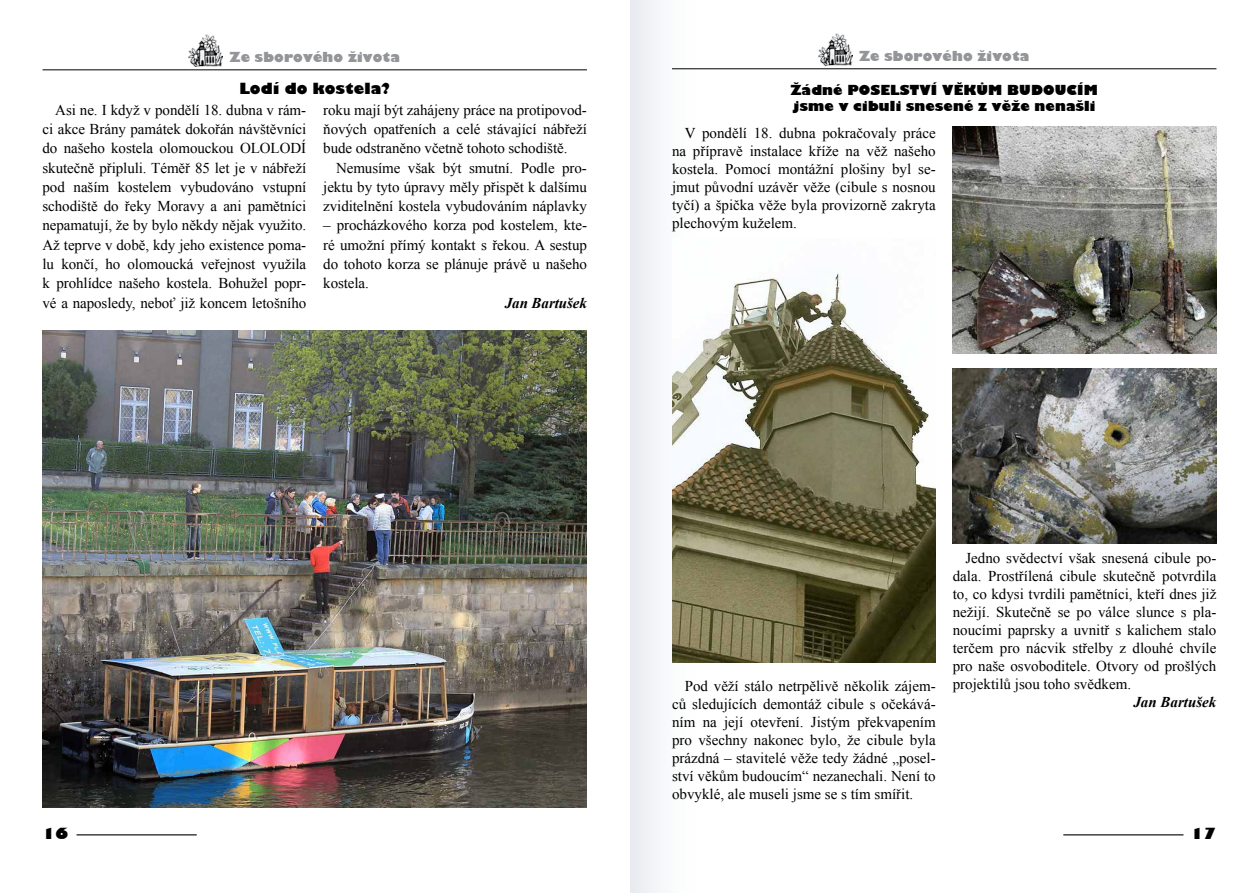
<style>
.page{position:relative;width:1259px;height:893px;background:#fff}
.page>*{position:absolute;margin:0;border:0;box-sizing:border-box;transform-origin:0 0}
.t1{font:15px/18px "Times New Roman";letter-spacing:-.005em;color:#000;text-align:justify}
.t2{font:italic 700 15px "Times New Roman";letter-spacing:-.005em;color:#000}
.t3{font:800 15px "Gilbert";letter-spacing:.01em;color:#000}
.t4{font:800 13.5px/16.2px "Gilbert";letter-spacing:.01em;color:#000}
.t5{font:800 13.5px "Gilbert";letter-spacing:.01em;color:#939598}
</style>
<div class="page">
<hr style="left:77px;top:834px;width:120px;height:1px;background:#000">
<hr style="left:1063px;top:834px;width:120px;height:1px;background:#000">
<div style="left:630px;top:0;width:67px;height:893px;background:#f5f6f8"></div>
<img style="left:189px;top:34px;width:34px;height:33px">
<hr style="left:43px;top:69px;width:544px;height:1px;background:#000">
<img style="left:818px;top:33px;width:34px;height:33px">
<hr style="left:672px;top:68px;width:544px;height:1px;background:#000">
<img style="left:43px;top:331px;width:544px;height:477px">
<img style="left:952px;top:126px;width:264px;height:228px">
<img style="left:672px;top:272px;width:263px;height:390px">
<img style="left:952px;top:368px;width:264px;height:176px">
<p class="t5" style="left:229px;top:49px;width:172px">Ze sborového života</p>
<p class="t3" style="left:239px;top:79px;width:152px">Lodí do kostela?</p>
<p class="t1" style="left:43px;top:100px;width:265px;line-height:19.4px;text-indent:13px">Asi ne. I když v pondělí 18. dubna v rám&shy;ci akce Brány památek dokořán návštěvníci do našeho kostela olomouckou OLOLODÍ skutečně připluli. Téměř 85 let je v nábřeží pod naším kostelem vybudováno vstupní schodiště do řeky Moravy a ani pamětníci nepamatují, že by bylo někdy nějak využito.<br>Až teprve v době, kdy jeho existence poma&shy;lu končí, ho olomoucká veřejnost využila k prohlídce našeho kostela. Bohužel popr&shy;vé a naposledy, neboť již koncem letošního</p>
<p class="t1" style="left:323px;top:100px;width:265px;line-height:19.4px">roku mají být zahájeny práce na protipovod&shy;ňových opatřeních a celé stávající nábřeží bude odstraněno včetně tohoto schodiště.</p>
<p class="t1" style="left:323px;top:158px;width:265px;line-height:19.4px;text-indent:13px">Nemusíme však být smutní. Podle pro&shy;jektu by tyto úpravy měly přispět k dalšímu zviditelnění kostela vybudováním náplavky</p>
<p class="t1" style="left:323px;top:216px;width:265px;line-height:19.4px">– procházkového korza pod kostelem, kte&shy;ré umožní přímý kontakt s řekou. A sestup do tohoto korza se plánuje právě u našeho kostela.</p>
<p class="t2" style="left:505px;top:292px;width:84px">Jan Bartušek</p>
<p class="t5" style="left:859px;top:48px;width:172px">Ze sborového života</p>
<p class="t4" style="left:790px;top:82px;width:309px">Žádné POSELSTVÍ VĚKŮM BUDOUCÍM jsme v cibuli snesené z věže nenašli</p>
<p class="t1" style="left:672px;top:124px;width:265px;text-indent:13px">V pondělí 18. dubna pokračovaly práce na přípravě instalace kříže na věž našeho kostela. Pomocí montážní plošiny byl se&shy;jmut původní uzávěr věže (cibule s nosnou tyčí) a špička věže byla provizorně zakryta plechovým kuželem.</p>
<p class="t1" style="left:672px;top:676px;width:265px;text-indent:13px">Pod věží stálo netrpělivě několik zájem&shy;ců sledujících demontáž cibule s očekává&shy;ním na její otevření. Jistým překvapením pro všechny nakonec bylo, že cibule byla prázdná – stavitelé věže tedy žádné „posel&shy;ství věkům budoucím“ nezanechali. Není to obvyklé, ale museli jsme se s tím smířit.</p>
<p class="t1" style="left:952px;top:549px;width:265px;text-indent:13px">Jedno svědectví však snesená cibule po&shy;dala. Prostřílená cibule skutečně potvrdila to, co kdysi tvrdili pamětníci, kteří dnes již nežijí. Skutečně se po válce slunce s pla&shy;noucími paprsky a uvnitř s kalichem stalo terčem pro nácvik střelby z dlouhé chvíle pro naše osvoboditele. Otvory od prošlých projektilů jsou toho svědkem.</p>
<p class="t2" style="left:1133px;top:692px;width:84px">Jan Bartušek</p>
<p class="t3" style="left:43px;top:824px;width:27px">16</p>
<p class="t3" style="left:1190px;top:824px;width:27px">17</p>
</div>
